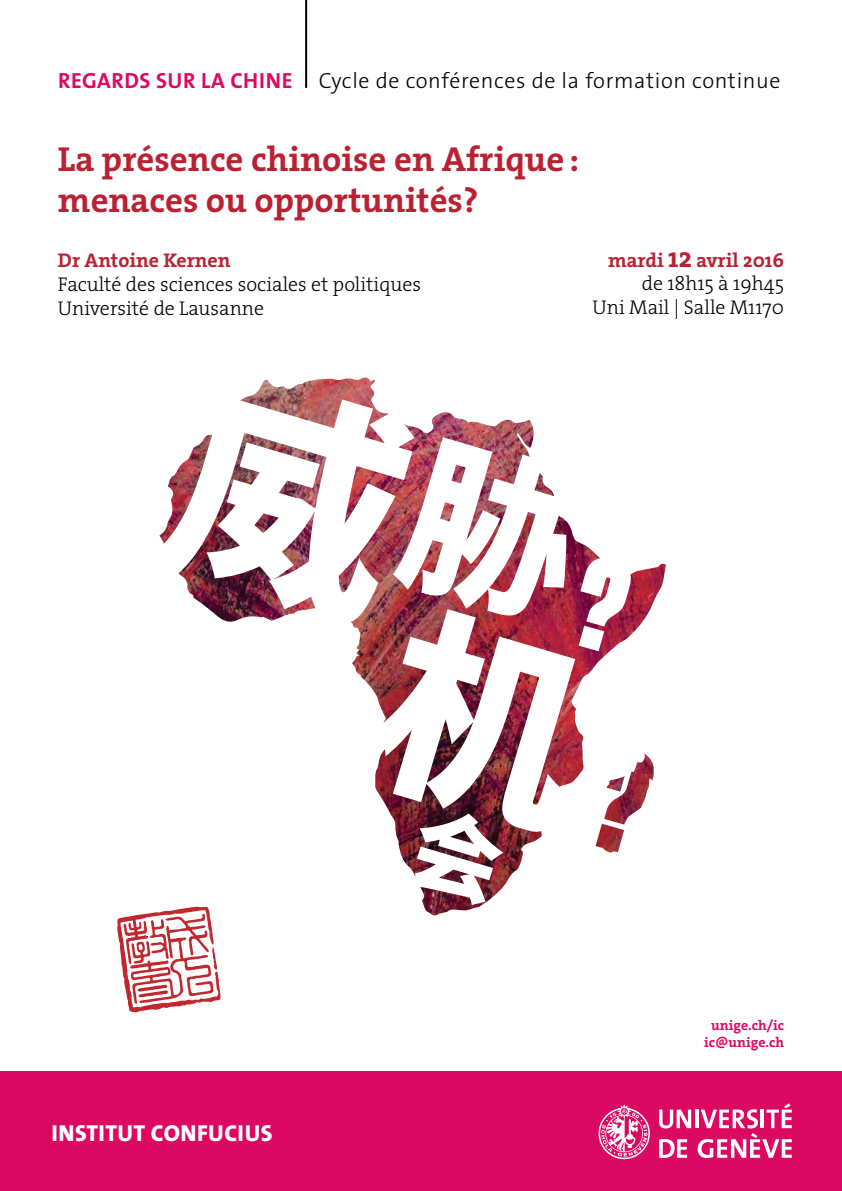
<style>
.page{position:relative;width:842px;height:1191px;background:#fff}
.page>*{position:absolute;margin:0;border:0;box-sizing:border-box;transform-origin:0 0}
.t1{font:34.9px/41.9px "The Serif HP7 Bld";color:#ba2233}
.t2{font:800 23.2px "The Sans Os F";letter-spacing:.02em;color:#fff}
.t3{font:300 21.9px "The Sans Os F";letter-spacing:.03em;color:#000}
.t4{font:19.9px/23.9px "The Serif HP3 Lig";color:#000;text-align:right}
.t5{font:19.9px "The Serif HP7 Bld";color:#ba2233}
.t6{font:14px/16.7px "The Serif HP7 Bld";color:#db0962;text-align:center}
.s1{font-weight:700;color:#db0962}
.s2{font-size:27.9px}
</style>
<div class="page">
<img style="left:133px;top:377px;width:533px;height:636px">
<svg style="left:579px;top:625px;width:25px;height:26px"></svg>
<div style="left:0;top:1071px;width:842px;height:120px;background:#db0962"></div>
<svg style="left:598px;top:1104px;width:52px;height:55px"></svg>
<svg style="left:659px;top:1109px;width:32px;height:19px"></svg>
<hr style="left:695px;top:1109px;width:3px;height:19px;background:#fff">
<svg style="left:659px;top:1139px;width:28px;height:18px"></svg>
<svg style="left:698px;top:1103px;width:94px;height:55px"></svg>
<hr style="left:305px;top:0;width:2px;height:88px;background:#000">
<svg style="left:117px;top:906px;width:104px;height:106px"></svg>
<p class="t3" style="left:58px;top:66px;width:724px"><span class="s1">REGARDS SUR LA CHINE</span> Cycle de conférences de la formation continue</p>
<h1 class="t1" style="left:58px;top:138px;width:523px">La présence chinoise en Afrique: menaces ou opportunités?</h1>
<p class="t5" style="left:58px;top:247px;width:174px">Dr Antoine Kernen</p>
<p class="t4" style="left:58px;top:273px;width:365px;text-align:left">Faculté des sciences sociales et politiques<br>Université de Lausanne</p>
<p class="t5" style="left:608px;top:247px;width:177px">mardi <span class="s2">12</span> avril 2016</p>
<p class="t4" style="left:593px;top:272px;width:193px">de 18h15 à 19h45<br>Uni Mail | Salle M1170</p>
<p class="t2" style="left:51px;top:1118px;width:223px">INSTITUT CONFUCIUS</p>
<p class="t6" style="left:704px;top:1016px;width:81px">unige.ch/ic ic@unige.ch</p>
</div>
